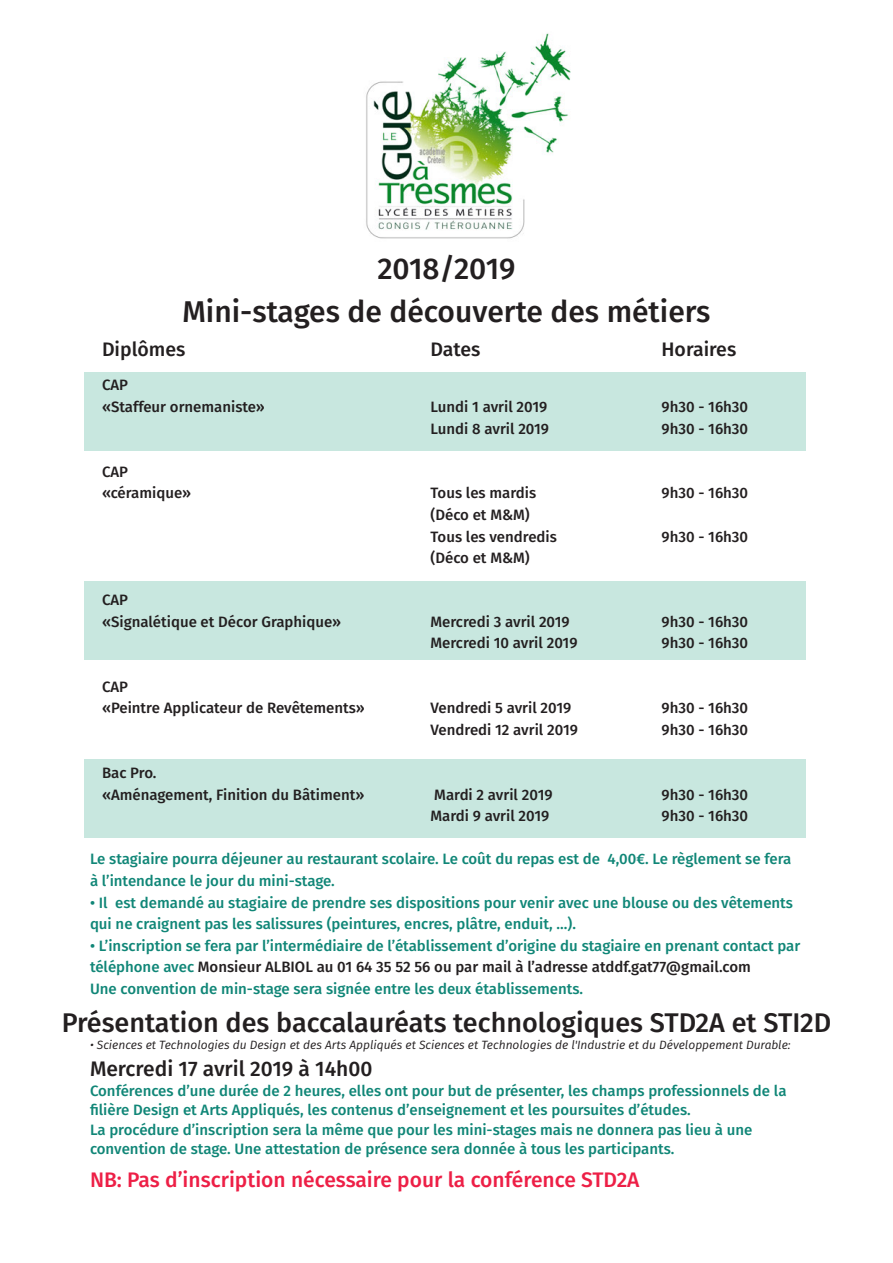
<style>
.page{position:relative;width:893px;height:1263px;background:#fff}
.page>*{position:absolute;margin:0;border:0;box-sizing:border-box;transform-origin:0 0}
.t1{font:500 30px/43.2px "Fira Sans";color:#231f20;text-align:center}
.t2{font:500 27px "Fira Sans";color:#231f20}
.t3{font:500 21px "Fira Sans";color:#ed1f46}
.t4{font:500 21px "Fira Sans";color:#231f20}
.t5{font:500 19.5px "Fira Sans";color:#231f20}
.t6{font:500 15px/21.6px "Fira Sans";color:#108677}
.t7{font:500 15px/21.6px "Fira Sans";color:#231f20}
.t8{font:italic 12px "Fira Sans";color:#231f20}
.s1{color:#231f20}
</style>
<div class="page">
<div style="left:84px;top:372px;width:722px;height:79px;background:#c8e7df"></div>
<div style="left:84px;top:581px;width:722px;height:79px;background:#c8e7df"></div>
<div style="left:84px;top:759px;width:722px;height:79px;background:#c8e7df"></div>
<img style="left:366px;top:33px;width:205px;height:206px">
<h1 class="t1" style="left:182px;top:250px;width:530px">2018/2019<br>Mini-stages de découverte des métiers</h1>
<h3 class="t5" style="left:102px;top:341px;width:85px">Diplômes</h3>
<h3 class="t5" style="left:430px;top:341px;width:52px">Dates</h3>
<h3 class="t5" style="left:661px;top:341px;width:76px">Horaires</h3>
<p class="t7" style="left:102px;top:375px;width:164px">CAP<br>«Staffeur ornemaniste»</p>
<p class="t7" style="left:430px;top:397px;width:118px">Lundi 1 avril 2019</p>
<p class="t7" style="left:661px;top:397px;width:88px">9h30 - 16h30</p>
<p class="t7" style="left:430px;top:419px;width:120px">Lundi 8 avril 2019</p>
<p class="t7" style="left:661px;top:419px;width:88px">9h30 - 16h30</p>
<p class="t7" style="left:102px;top:462px;width:90px">CAP «céramique»</p>
<p class="t7" style="left:102px;top:590px;width:241px">CAP<br>«Signalétique et Décor Graphique»</p>
<p class="t7" style="left:102px;top:677px;width:264px">CAP<br>«Peintre Applicateur de Revêtements»</p>
<p class="t7" style="left:430px;top:483px;width:107px">Tous les mardis</p>
<p class="t7" style="left:661px;top:483px;width:88px">9h30 - 16h30</p>
<p class="t7" style="left:430px;top:505px;width:128px">(Déco et M&amp;M)<br>Tous les vendredis</p>
<p class="t7" style="left:661px;top:527px;width:88px">9h30 - 16h30</p>
<p class="t7" style="left:430px;top:548px;width:101px">(Déco et M&amp;M)</p>
<p class="t7" style="left:430px;top:612px;width:141px">Mercredi 3 avril 2019</p>
<p class="t7" style="left:661px;top:612px;width:88px">9h30 - 16h30</p>
<p class="t7" style="left:430px;top:633px;width:148px">Mercredi 10 avril 2019</p>
<p class="t7" style="left:661px;top:633px;width:88px">9h30 - 16h30</p>
<p class="t7" style="left:430px;top:698px;width:142px">Vendredi 5 avril 2019</p>
<p class="t7" style="left:661px;top:698px;width:88px">9h30 - 16h30</p>
<p class="t7" style="left:430px;top:720px;width:149px">Vendredi 12 avril 2019</p>
<p class="t7" style="left:661px;top:720px;width:88px">9h30 - 16h30</p>
<p class="t7" style="left:102px;top:763px;width:264px">Bac Pro.<br>«Aménagement, Finition du Bâtiment»</p>
<p class="t7" style="left:434px;top:785px;width:120px">Mardi 2 avril 2019</p>
<p class="t7" style="left:661px;top:785px;width:88px">9h30 - 16h30</p>
<p class="t7" style="left:430px;top:806px;width:120px">Mardi 9 avril 2019</p>
<p class="t7" style="left:661px;top:806px;width:88px">9h30 - 16h30</p>
<p class="t6" style="left:90px;top:849px;width:703px">Le stagiaire pourra déjeuner au restaurant scolaire. Le coût du repas est de 4,00€. Le règlement se fera à l’intendance le jour du mini-stage.</p>
<p class="t6" style="left:90px;top:893px;width:705px">• Il est demandé au stagiaire de prendre ses dispositions pour venir avec une blouse ou des vêtements qui ne craignent pas les salissures (peintures, encres, plâtre, enduit, …).</p>
<p class="t6" style="left:90px;top:936px;width:712px">• L’inscription se fera par l’intermédiaire de l’établissement d’origine du stagiaire en prenant contact par téléphone avec <span class="s1">Monsieur ALBIOL au 01 64 35 52 56 ou par mail à l’adresse atddf.gat77@gmail.com<br></span>Une convention de min-stage sera signée entre les deux établissements.</p>
<h2 class="t2" style="left:62px;top:1012px;width:771px">Présentation des baccalauréats technologiques STD2A et STI2D</h2>
<p class="t8" style="left:90px;top:1039px;width:702px">• Sciences et Technologies du Design et des Arts Appliqués et Sciences et Technologies de l'Industrie et du Développement Durable:</p>
<h3 class="t4" style="left:90px;top:1060px;width:284px">Mercredi 17 avril 2019 à 14h00</h3>
<p class="t6" style="left:90px;top:1082px;width:698px;line-height:19.5px">Conférences d’une durée de 2 heures, elles ont pour but de présenter, les champs professionnels de la filière Design et Arts Appliqués, les contenus d’enseignement et les poursuites d’études.<br>La procédure d’inscription sera la même que pour les mini-stages mais ne donnera pas lieu à une convention de stage. Une attestation de présence sera donnée à tous les participants.</p>
<h3 class="t3" style="left:90px;top:1171px;width:551px">NB: Pas d’inscription nécessaire pour la conférence STD2A</h3>
</div>
